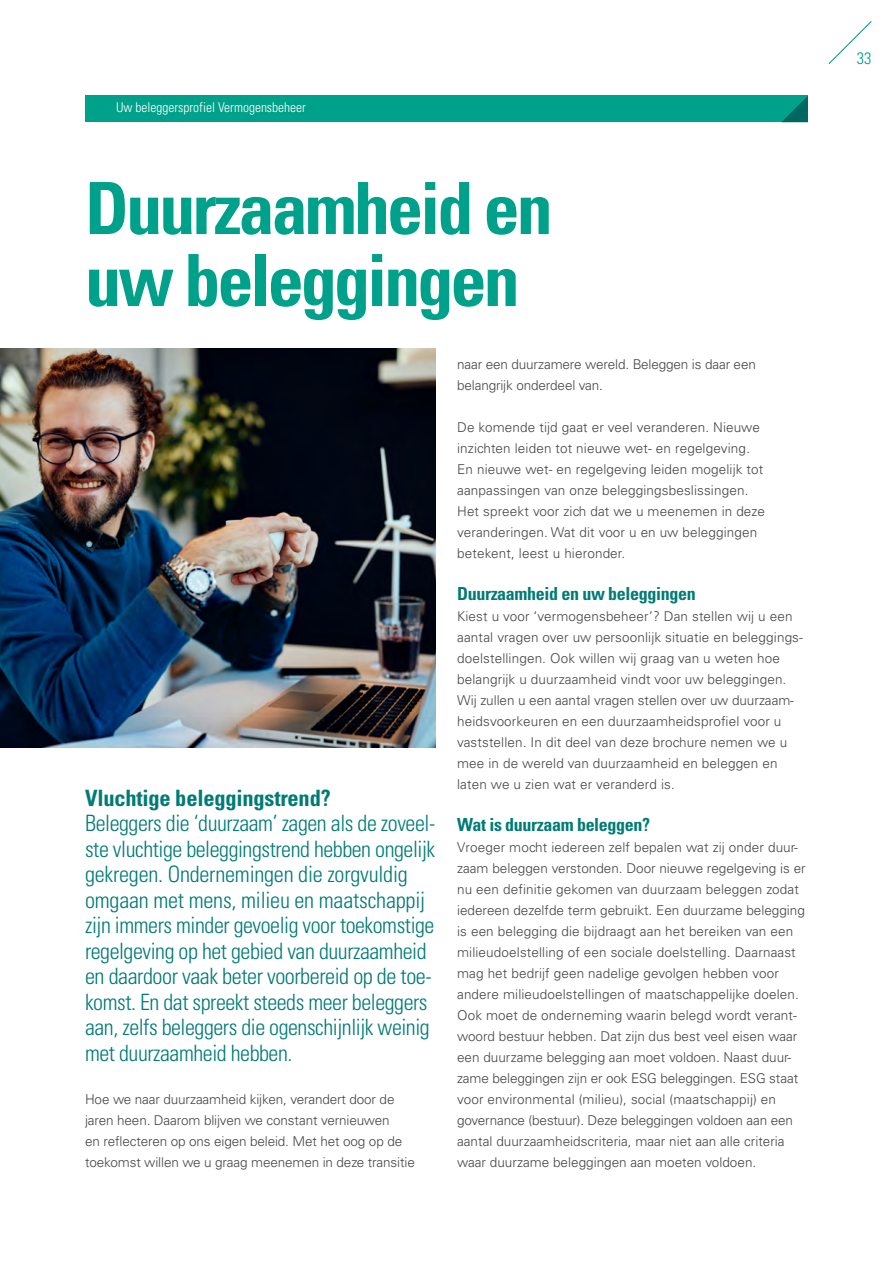
<style>
.page{position:relative;width:893px;height:1263px;background:#fff}
.page>*{position:absolute;margin:0;border:0;box-sizing:border-box;transform-origin:0 0}
.t1{font:700 condensed 72px/72px "Univers LT Std";letter-spacing:-.04em;color:#00a18a}
.t2{font:300 condensed 22.5px/25.5px "Univers LT Std";letter-spacing:-.02em;color:#007b75}
.t3{font:700 condensed 22.5px "Univers LT Std";letter-spacing:-.01em;color:#007b75}
.t4{font:700 condensed 18px "Univers LT Std";letter-spacing:-.02em;color:#007b75}
.t5{font:300 condensed 16.5px "Univers LT Std";color:#00a18a}
.t6{font:300 13.5px/21px "Univers LT Std";letter-spacing:.01em;color:#454347}
.t7{font:300 13.5px/21px "Univers LT Std";letter-spacing:-.01em;color:#454347}
.t8{font:300 condensed 13.5px "Univers LT Std";color:#fff}
</style>
<div class="page">
<div style="left:85px;top:96px;width:723px;height:26px;background:#00a18a"></div>
<svg style="left:782px;top:96px;width:26px;height:26px"></svg>
<svg style="left:828px;top:21px;width:44px;height:43px"></svg>
<img style="left:0;top:348px;width:436px;height:399px">
<p class="t8" style="left:116px;top:100px;width:191px">Uw beleggersprofiel Vermogensbeheer</p>
<h1 class="t1" style="left:85px;top:172px;width:469px">Duurzaamheid en uw beleggingen</h1>
<h2 class="t3" style="left:85px;top:784px;width:247px">Vluchtige beleggingstrend?</h2>
<p class="t2" style="left:85px;top:810px;width:352px">Beleggers die ‘duurzaam’ zagen als de zoveel&shy;ste vluchtige beleggingstrend hebben ongelijk gekregen. Ondernemingen die zorgvuldig omgaan met mens, milieu en maatschappij zijn immers minder gevoelig voor toekomstige regelgeving op het gebied van duurzaamheid en daardoor vaak beter voorbereid op de toe&shy;komst. En dat spreekt steeds meer beleggers aan, zelfs beleggers die ogenschijnlijk weinig met duurzaamheid hebben.</p>
<p class="t7" style="left:85px;top:1089px;width:331px">Hoe we naar duurzaamheid kijken, verandert door de jaren heen. Daarom blijven we constant vernieuwen<br>en reflecteren op ons eigen beleid. Met het oog op de toekomst willen we u graag meenemen in deze transitie</p>
<p class="t7" style="left:457px;top:354px;width:300px">naar een duurzamere wereld. Beleggen is daar een belangrijk onderdeel van.</p>
<p class="t6" style="left:457px;top:417px;width:309px">De komende tijd gaat er veel veranderen. Nieuwe inzichten leiden tot nieuwe wet- en regelgeving.<br>En nieuwe wet- en regelgeving leiden mogelijk tot aanpassingen van onze beleggingsbeslissingen.<br>Het spreekt voor zich dat we u meenemen in deze veranderingen. Wat dit voor u en uw beleggingen betekent, leest u hieronder.</p>
<h3 class="t4" style="left:457px;top:583px;width:240px">Duurzaamheid en uw beleggingen</h3>
<p class="t6" style="left:457px;top:606px;width:347px">Kiest u voor ‘vermogensbeheer’? Dan stellen wij u een aantal vragen over uw persoonlijk situatie en beleggings&shy;doelstellingen. Ook willen wij graag van u weten hoe belangrijk u duurzaamheid vindt voor uw beleggingen.<br>Wij zullen u een aantal vragen stellen over uw duurzaam&shy;heidsvoorkeuren en een duurzaamheidsprofiel voor u vaststellen. In dit deel van deze brochure nemen we u mee in de wereld van duurzaamheid en beleggen en laten we u zien wat er veranderd is.</p>
<h3 class="t4" style="left:457px;top:814px;width:195px">Wat is duurzaam beleggen?</h3>
<p class="t6" style="left:457px;top:837px;width:350px">Vroeger mocht iedereen zelf bepalen wat zij onder duur&shy;zaam beleggen verstonden. Door nieuwe regelgeving is er nu een definitie gekomen van duurzaam beleggen zodat iedereen dezelfde term gebruikt. Een duurzame belegging is een belegging die bijdraagt aan het bereiken van een milieudoelstelling of een sociale doelstelling. Daarnaast mag het bedrijf geen nadelige gevolgen hebben voor andere milieudoelstellingen of maatschappelijke doelen.<br>Ook moet de onderneming waarin belegd wordt verant&shy;woord bestuur hebben. Dat zijn dus best veel eisen waar een duurzame belegging aan moet voldoen. Naast duur&shy;zame beleggingen zijn er ook ESG beleggingen. ESG staat voor environmental (milieu), social (maatschappij) en governance (bestuur). Deze beleggingen voldoen aan een aantal duurzaamheidscriteria, maar niet aan alle criteria waar duurzame beleggingen aan moeten voldoen.</p>
<p class="t5" style="left:857px;top:48px;width:16px">33</p>
</div>
